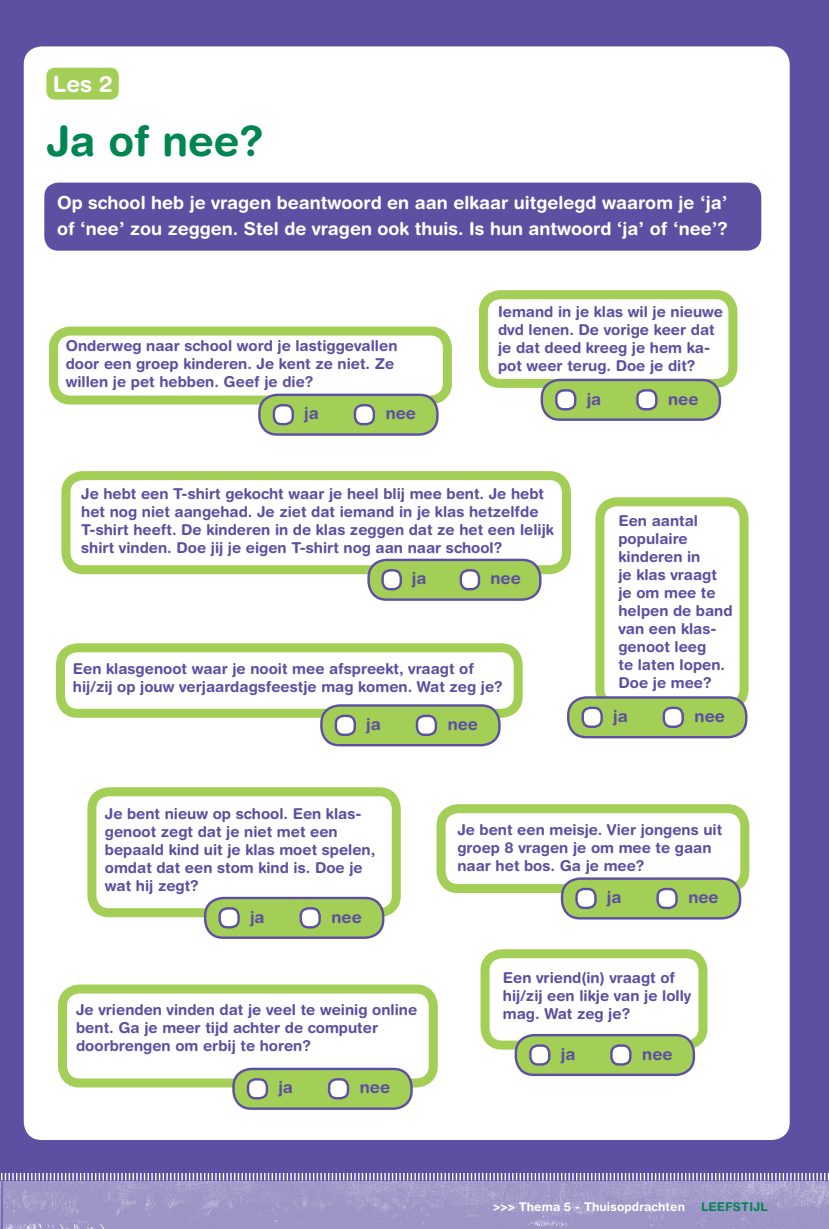
<style>
.page{position:relative;width:829px;height:1229px;background:#fff}
.page>*{position:absolute;margin:0;border:0;box-sizing:border-box;transform-origin:0 0}
.t1{font:700 42px "Helvetica Rounded";color:#008650}
.t2{font:700 22.5px "Helvetica Rounded";color:#fff}
.t3{font:700 18px/25.5px "Helvetica Rounded";color:#fff}
.t4{font:700 16.5px "Helvetica Rounded";color:#5d4fa1}
.t5{font:700 15px/18px "Helvetica Rounded";color:#5d4fa1}
.t6{font:700 12px "Helvetica Rounded";letter-spacing:.01em;color:#fff}
.t7{font:700 12px "Helvetica Rounded";letter-spacing:.01em;color:#008650}
</style>
<div class="page">
<div style="left:0;top:0;width:828px;height:1180px;background:#5d4fa1"></div>
<img style="left:0;top:1181px;width:828px;height:47px">
<div style="left:24px;top:46px;width:765px;height:1093px;background:#fff;border-radius:18px"></div>
<svg style="left:0;top:1173px;width:828px;height:8px"></svg>
<div style="left:46px;top:68px;width:73px;height:32px;background:#a3cf57;border-radius:9px"></div>
<div style="left:44px;top:182px;width:717px;height:68px;background:#5d4fa1;border-radius:14px"></div>
<div style="left:49px;top:326px;width:403px;height:78px;border:9px solid #a3cf57;border-radius:17px"></div>
<div style="left:259px;top:395px;width:178px;height:39px;background:#a3cf57;border-radius:18px"></div>
<div style="left:258px;top:393px;width:180px;height:42px;border:2px solid #5d4fa1;border-radius:18px"></div>
<div style="left:274px;top:405px;width:19px;height:19px;background:#fff;border-radius:8px"></div>
<div style="left:273px;top:404px;width:21px;height:21px;border:2px solid #5d4fa1;border-radius:8px"></div>
<div style="left:355px;top:405px;width:19px;height:19px;background:#fff;border-radius:8px"></div>
<div style="left:354px;top:404px;width:21px;height:21px;border:2px solid #5d4fa1;border-radius:8px"></div>
<div style="left:479px;top:290px;width:258px;height:98px;border:9px solid #a3cf57;border-radius:17px"></div>
<div style="left:541px;top:380px;width:178px;height:39px;background:#a3cf57;border-radius:18px"></div>
<div style="left:540px;top:378px;width:181px;height:43px;border:2px solid #5d4fa1;border-radius:18px"></div>
<div style="left:556px;top:390px;width:19px;height:19px;background:#fff;border-radius:8px"></div>
<div style="left:555px;top:389px;width:21px;height:21px;border:2px solid #5d4fa1;border-radius:8px"></div>
<div style="left:637px;top:390px;width:19px;height:19px;background:#fff;border-radius:8px"></div>
<div style="left:636px;top:389px;width:21px;height:21px;border:2px solid #5d4fa1;border-radius:8px"></div>
<div style="left:58px;top:984px;width:379px;height:103px;border:9px solid #a3cf57;border-radius:17px"></div>
<div style="left:233px;top:1068px;width:178px;height:40px;background:#a3cf57;border-radius:18px"></div>
<div style="left:232px;top:1067px;width:180px;height:42px;border:2px solid #5d4fa1;border-radius:18px"></div>
<div style="left:248px;top:1079px;width:19px;height:18px;background:#fff;border-radius:8px"></div>
<div style="left:247px;top:1077px;width:21px;height:22px;border:2px solid #5d4fa1;border-radius:8px"></div>
<div style="left:329px;top:1079px;width:19px;height:18px;background:#fff;border-radius:8px"></div>
<div style="left:328px;top:1077px;width:21px;height:22px;border:2px solid #5d4fa1;border-radius:8px"></div>
<div style="left:595px;top:497px;width:153px;height:213px;border:9px solid #a3cf57;border-radius:17px"></div>
<div style="left:568px;top:697px;width:178px;height:40px;background:#a3cf57;border-radius:18px"></div>
<div style="left:567px;top:696px;width:180px;height:42px;border:2px solid #5d4fa1;border-radius:18px"></div>
<div style="left:582px;top:707px;width:19px;height:19px;background:#fff;border-radius:8px"></div>
<div style="left:581px;top:706px;width:21px;height:21px;border:2px solid #5d4fa1;border-radius:8px"></div>
<div style="left:663px;top:707px;width:19px;height:19px;background:#fff;border-radius:8px"></div>
<div style="left:662px;top:706px;width:21px;height:21px;border:2px solid #5d4fa1;border-radius:8px"></div>
<div style="left:87px;top:787px;width:313px;height:130px;border:9px solid #a3cf57;border-radius:17px"></div>
<div style="left:205px;top:897px;width:178px;height:40px;background:#a3cf57;border-radius:18px"></div>
<div style="left:204px;top:896px;width:180px;height:42px;border:2px solid #5d4fa1;border-radius:18px"></div>
<div style="left:220px;top:908px;width:18px;height:19px;background:#fff;border-radius:8px"></div>
<div style="left:218px;top:907px;width:22px;height:21px;border:2px solid #5d4fa1;border-radius:8px"></div>
<div style="left:301px;top:908px;width:18px;height:19px;background:#fff;border-radius:8px"></div>
<div style="left:299px;top:907px;width:22px;height:21px;border:2px solid #5d4fa1;border-radius:8px"></div>
<div style="left:480px;top:949px;width:227px;height:100px;border:9px solid #a3cf57;border-radius:17px"></div>
<div style="left:515px;top:1034px;width:178px;height:40px;background:#a3cf57;border-radius:18px"></div>
<div style="left:514px;top:1033px;width:181px;height:42px;border:2px solid #5d4fa1;border-radius:18px"></div>
<div style="left:530px;top:1045px;width:19px;height:19px;background:#fff;border-radius:8px"></div>
<div style="left:529px;top:1044px;width:21px;height:21px;border:2px solid #5d4fa1;border-radius:8px"></div>
<div style="left:611px;top:1045px;width:19px;height:19px;background:#fff;border-radius:8px"></div>
<div style="left:610px;top:1044px;width:21px;height:21px;border:2px solid #5d4fa1;border-radius:8px"></div>
<div style="left:61px;top:471px;width:510px;height:103px;border:9px solid #a3cf57;border-radius:17px"></div>
<div style="left:368px;top:559px;width:172px;height:40px;background:#a3cf57;border-radius:18px"></div>
<div style="left:367px;top:558px;width:174px;height:42px;border:2px solid #5d4fa1;border-radius:18px"></div>
<div style="left:382px;top:570px;width:18px;height:19px;background:#fff;border-radius:8px"></div>
<div style="left:381px;top:569px;width:21px;height:21px;border:2px solid #5d4fa1;border-radius:8px"></div>
<div style="left:460px;top:570px;width:19px;height:19px;background:#fff;border-radius:8px"></div>
<div style="left:459px;top:569px;width:21px;height:21px;border:2px solid #5d4fa1;border-radius:8px"></div>
<div style="left:56px;top:643px;width:466px;height:74px;border:9px solid #a3cf57;border-radius:17px"></div>
<div style="left:321px;top:705px;width:178px;height:40px;background:#a3cf57;border-radius:18px"></div>
<div style="left:320px;top:704px;width:180px;height:42px;border:2px solid #5d4fa1;border-radius:18px"></div>
<svg style="left:336px;top:715px;width:19px;height:19px"></svg>
<div style="left:334px;top:714px;width:22px;height:21px;border:2px solid #5d4fa1;border-radius:8px"></div>
<svg style="left:417px;top:715px;width:19px;height:19px"></svg>
<div style="left:415px;top:714px;width:22px;height:21px;border:2px solid #5d4fa1;border-radius:8px"></div>
<div style="left:436px;top:804px;width:313px;height:88px;border:9px solid #a3cf57;border-radius:17px"></div>
<div style="left:562px;top:878px;width:178px;height:40px;background:#a3cf57;border-radius:18px"></div>
<div style="left:560px;top:877px;width:181px;height:42px;border:2px solid #5d4fa1;border-radius:18px"></div>
<div style="left:576px;top:888px;width:19px;height:19px;background:#fff;border-radius:8px"></div>
<div style="left:575px;top:887px;width:21px;height:21px;border:2px solid #5d4fa1;border-radius:8px"></div>
<div style="left:657px;top:888px;width:19px;height:19px;background:#fff;border-radius:8px"></div>
<div style="left:656px;top:887px;width:21px;height:21px;border:2px solid #5d4fa1;border-radius:8px"></div>
<p class="t2" style="left:53px;top:70px;width:61px">Les 2</p>
<p class="t1" style="left:46px;top:115px;width:219px">Ja of nee?</p>
<p class="t3" style="left:57px;top:189px;width:672px">Op school heb je vragen beantwoord en aan elkaar uitgelegd waarom je ‘ja’ of ‘nee’ zou zeggen. Stel de vragen ook thuis. Is hun antwoord ‘ja’ of ‘nee’?</p>
<p class="t5" style="left:66px;top:337px;width:333px">Onderweg naar school word je lastiggevallen door een groep kinderen. Je kent ze niet. Ze willen je pet hebben. Geef je die?</p>
<p class="t4" style="left:304px;top:403px;width:16px">ja</p>
<p class="t4" style="left:385px;top:403px;width:32px">nee</p>
<p class="t5" style="left:498px;top:302px;width:226px">Iemand in je klas wil je nieuwe dvd lenen. De vorige keer dat je dat deed kreeg je hem ka&shy;pot weer terug. Doe je dit?</p>
<p class="t4" style="left:586px;top:388px;width:16px">ja</p>
<p class="t4" style="left:668px;top:388px;width:32px">nee</p>
<p class="t5" style="left:81px;top:484px;width:474px">Je hebt een T-shirt gekocht waar je heel blij mee bent. Je hebt het nog niet aangehad. Je ziet dat iemand in je klas hetzelfde T-shirt heeft. De kinderen in de klas zeggen dat ze het een lelijk shirt vinden. Doe jij je eigen T-shirt nog aan naar school?</p>
<p class="t4" style="left:412px;top:568px;width:16px">ja</p>
<p class="t4" style="left:490px;top:568px;width:32px">nee</p>
<p class="t5" style="left:73px;top:659px;width:431px">Een klasgenoot waar je nooit mee afspreekt, vraagt of hij/zij op jouw verjaardagsfeestje mag komen. Wat zeg je?</p>
<p class="t4" style="left:366px;top:714px;width:16px">ja</p>
<p class="t4" style="left:447px;top:714px;width:32px">nee</p>
<p class="t5" style="left:618px;top:511px;width:116px">Een aantal populaire kinderen in<br>je klas vraagt je om mee te helpen de band van een klas&shy;genoot leeg<br>te laten lopen.<br>Doe je mee?</p>
<p class="t4" style="left:613px;top:706px;width:16px">ja</p>
<p class="t4" style="left:694px;top:706px;width:32px">nee</p>
<p class="t5" style="left:105px;top:804px;width:272px">Je bent nieuw op school. Een klas&shy;genoot zegt dat je niet met een bepaald kind uit je klas moet spelen, omdat dat een stom kind is. Doe je wat hij zegt?</p>
<p class="t4" style="left:250px;top:906px;width:16px">ja</p>
<p class="t4" style="left:331px;top:906px;width:32px">nee</p>
<p class="t5" style="left:76px;top:1000px;width:342px">Je vrienden vinden dat je veel te weinig online bent. Ga je meer tijd achter de computer doorbrengen om erbij te horen?</p>
<p class="t4" style="left:278px;top:1077px;width:16px">ja</p>
<p class="t4" style="left:360px;top:1077px;width:32px">nee</p>
<p class="t5" style="left:457px;top:820px;width:266px">Je bent een meisje. Vier jongens uit groep 8 vragen je om mee te gaan naar het bos. Ga je mee?</p>
<p class="t4" style="left:606px;top:887px;width:16px">ja</p>
<p class="t4" style="left:688px;top:887px;width:32px">nee</p>
<p class="t5" style="left:503px;top:968px;width:190px">Een vriend(in) vraagt of hij/zij een likje van je lolly mag. Wat zeg je?</p>
<p class="t4" style="left:560px;top:1043px;width:16px">ja</p>
<p class="t4" style="left:642px;top:1043px;width:32px">nee</p>
<p class="t6" style="left:493px;top:1199px;width:193px">&gt;&gt;&gt; Thema 5 - Thuisopdrachten</p>
<p class="t7" style="left:701px;top:1199px;width:68px">LEEFSTIJL</p>
</div>
